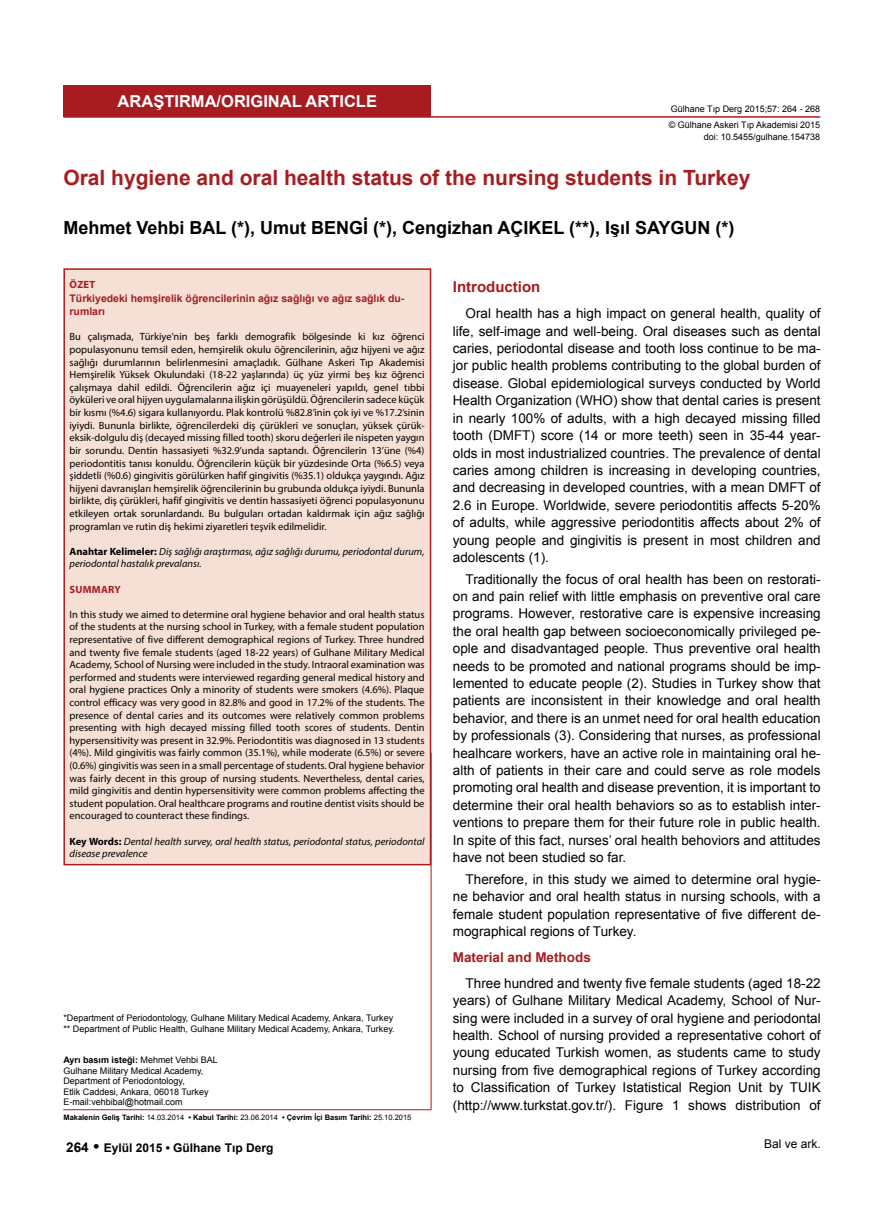
<style>
.page{position:relative;width:893px;height:1212px;background:#fff}
.page>*{position:absolute;margin:0;border:0;box-sizing:border-box;transform-origin:0 0}
.t1{font:700 21px "Arial";color:#a71c20}
.t2{font:700 18px "Arial";color:#000}
.t3{font:700 16.5px "Arial";color:#fff}
.t4{font:700 15px "Arial";color:#a71c20}
.t5{font:13.5px/17.4px "Arial";color:#000;text-align:justify}
.t6{font:700 13.5px "Arial";color:#a71c20}
.t7{font:700 12px "Arial";color:#000}
.t8{font:12px "Arial";color:#000}
.t9{font:10.5px/12.6px "Myriad Pro";color:#000;text-align:justify}
.t10{font:italic 10.5px/12.6px "Myriad Pro";color:#000}
.t11{font:700 10.5px/13.5px "Arial";color:#a71c20}
.t12{font:700 10.5px "Myriad Pro";letter-spacing:.02em;color:#a71c20}
.t13{font:9px/10.5px "Arial";color:#000}
.t14{font:700 7.5px "Arial";color:#000}
.s1{font-weight:700;font-style:normal}
.s2{font-weight:700}
.s3{font-weight:400}
.s4{font-size:13.5px}
.s5{font-size:16.5px}
</style>
<div class="page">
<div style="left:63px;top:268px;width:368px;height:597px;background:#f6e0d6;border:2px solid #a71c20"></div>
<div style="left:63px;top:85px;width:368px;height:32px;background:#a71c20"></div>
<hr style="left:63px;top:116px;width:757px;height:2px;background:#a71c20">
<hr style="left:63px;top:1109px;width:368px;height:1px;background:#a71c20">
<hr style="left:431px;top:753px;width:1px;height:357px;background:#a71c20">
<h3 class="t3" style="left:118px;top:90px;width:261px">ARAŞTIRMA/ORIGINAL ARTICLE</h3>
<p class="t13" style="left:669px;top:100px;width:153px;line-height:16.2px">Gülhane Tıp Derg 2015;57: 264 - 268 © Gülhane Askeri Tıp Akademisi 2015</p>
<p class="t13" style="left:704px;top:131px;width:118px">doi: 10.5455/gulhane.154738</p>
<h1 class="t1" style="left:63px;top:163px;width:688px">Oral hygiene and oral health status of the nursing students in Turkey</h1>
<h2 class="t2" style="left:63px;top:215px;width:673px">Mehmet Vehbi BAL (*), Umut BENGİ (*), Cengizhan AÇIKEL (**), Işıl SAYGUN (*)</h2>
<p class="t12" style="left:70px;top:278px;width:27px">ÖZET</p>
<p class="t11" style="left:70px;top:291px;width:336px">Türkiyedeki hemşirelik öğrencilerinin ağız sağlığı ve ağız sağlık du&shy;rumları</p>
<p class="t9" style="left:70px;top:330px;width:357px">Bu çalışmada, Türkiye'nin beş farklı demografik bölgesinde ki kız öğrenci populasyonunu temsil eden, hemşirelik okulu öğrencilerinin, ağız hijyeni ve ağız sağlığı durumlarının belirlenmesini amaçladık. Gülhane Askeri Tıp Akademisi Hemşirelik Yüksek Okulundaki (18-22 yaşlarında) üç yüz yirmi beş kız öğrenci çalışmaya dahil edildi. Öğrencilerin ağız içi muayeneleri yapıldı, genel tıbbi öyküleri ve oral hijyen uygulamalarına ilişkin görüşüldü. Öğrencilerin sadece küçük bir kısmı (%4.6) sigara kullanıyordu. Plak kontrolü %82.8’inin çok iyi ve %17.2’sinin iyiydi. Bununla birlikte, öğrencilerdeki diş çürükleri ve sonuçları, yüksek çürük&shy;eksik-dolgulu diş (decayed missing filled tooth) skoru değerleri ile nispeten yaygın bir sorundu. Dentin hassasiyeti %32.9’unda saptandı. Öğrencilerin 13’üne (%4) periodontitis tanısı konuldu. Öğrencilerin küçük bir yüzdesinde Orta (%6.5) veya şiddetli (%0.6) gingivitis görülürken hafif gingivitis (%35.1) oldukça yaygındı. Ağız hijyeni davranışları hemşirelik öğrencilerinin bu grubunda oldukça iyiydi. Bununla birlikte, diş çürükleri, hafif gingivitis ve dentin hassasiyeti öğrenci populasyonunu etkileyen ortak sorunlardandı. Bu bulguları ortadan kaldırmak için ağız sağlığı programları ve rutin diş hekimi ziyaretleri teşvik edilmelidir.</p>
<p class="t10" style="left:70px;top:545px;width:357px"><span class="s1">Anahtar Kelimeler:</span> Diş sağlığı araştırması, ağız sağlığı durumu, periodontal durum, periodontal hastalık prevalansı.</p>
<p class="t12" style="left:70px;top:582px;width:53px">SUMMARY</p>
<p class="t9" style="left:70px;top:608px;width:357px">In this study we aimed to determine oral hygiene behavior and oral health status of the students at the nursing school in Turkey, with a female student population representative of five different demographical regions of Turkey. Three hundred and twenty five female students (aged 18-22 years) of Gulhane Military Medical Academy, School of Nursing were included in the study. Intraoral examination was performed and students were interviewed regarding general medical history and oral hygiene practices Only a minority of students were smokers (4.6%). Plaque control efficacy was very good in 82.8% and good in 17.2% of the students. The presence of dental caries and its outcomes were relatively common problems presenting with high decayed missing filled tooth scores of students. Dentin hypersensitivity was present in 32.9%. Periodontitis was diagnosed in 13 students (4%). Mild gingivitis was fairly common (35.1%), while moderate (6.5%) or severe (0.6%) gingivitis was seen in a small percentage of students. Oral hygiene behavior was fairly decent in this group of nursing students. Nevertheless, dental caries, mild gingivitis and dentin hypersensitivity were common problems affecting the student population. Oral healthcare programs and routine dentist visits should be encouraged to counteract these findings.</p>
<p class="t10" style="left:70px;top:834px;width:357px"><span class="s1">Key Words:</span> Dental health survey, oral health status, periodontal status, periodontal disease prevalence</p>
<p class="t13" style="left:63px;top:1013px;width:333px">*Department of Periodontology, Gulhane Military Medical Academy, Ankara, Turkey ** Department of Public Health, Gulhane Military Medical Academy, Ankara, Turkey.</p>
<p class="t13" style="left:63px;top:1055px;width:156px"><span class="s2">Ayrı basım isteği:</span> Mehmet Vehbi BAL Gulhane Military Medical Academy, Department of Periodontology,<br>Etlik Caddesi, Ankara, 06018 Turkey E-mail:vehbibal@hotmail.com</p>
<p class="t14" style="left:63px;top:1112px;width:349px">Makalenin Geliş Tarihi: <span class="s3">14.03.2014</span> • Kabul Tarihi: <span class="s3">23.06.2014</span> • Çevrim İçi Basım Tarihi: <span class="s3">25.10.2015</span></p>
<p class="t7" style="left:66px;top:1139px;width:209px"><span class="s4">264</span> <span class="s5">•</span> Eylül 2015 • Gülhane Tıp Derg</p>
<h3 class="t4" style="left:453px;top:276px;width:89px">Introduction</h3>
<p class="t5" style="left:453px;top:305px;width:369px;text-indent:13px">Oral health has a high impact on general health, quality of life, self-image and well-being. Oral diseases such as dental caries, periodontal disease and tooth loss continue to be ma&shy;jor public health problems contributing to the global burden of disease. Global epidemiological surveys conducted by World Health Organization (WHO) show that dental caries is present in nearly 100% of adults, with a high decayed missing filled tooth (DMFT) score (14 or more teeth) seen in 35-44 year&shy;olds in most industrialized countries. The prevalence of dental caries among children is increasing in developing countries, and decreasing in developed countries, with a mean DMFT of 2.6 in Europe. Worldwide, severe periodontitis affects 5-20% of adults, while aggressive periodontitis affects about 2% of young people and gingivitis is present in most children and adolescents (1).</p>
<p class="t5" style="left:453px;top:570px;width:369px;text-indent:13px">Traditionally the focus of oral health has been on restorati&shy;on and pain relief with little emphasis on preventive oral care programs. However, restorative care is expensive increasing the oral health gap between socioeconomically privileged pe&shy;ople and disadvantaged people. Thus preventive oral health needs to be promoted and national programs should be imp&shy;lemented to educate people (2). Studies in Turkey show that patients are inconsistent in their knowledge and oral health behavior, and there is an unmet need for oral health education by professionals (3). Considering that nurses, as professional healhcare workers, have an active role in maintaining oral he&shy;alth of patients in their care and could serve as role models promoting oral health and disease prevention, it is important to determine their oral health behaviors so as to establish inter&shy;ventions to prepare them for their future role in public health.<br>In spite of this fact, nurses’ oral health behoviors and attitudes have not been studied so far.</p>
<p class="t5" style="left:453px;top:870px;width:369px;text-indent:13px">Therefore, in this study we aimed to determine oral hygie&shy;ne behavior and oral health status in nursing schools, with a female student population representative of five different de&shy;mographical regions of Turkey.</p>
<p class="t6" style="left:453px;top:947px;width:140px">Material and Methods</p>
<p class="t5" style="left:453px;top:974px;width:369px;text-indent:13px">Three hundred and twenty five female students (aged 18-22 years) of Gulhane Military Medical Academy, School of Nur&shy;sing were included in a survey of oral hygiene and periodontal health. School of nursing provided a representative cohort of young educated Turkish women, as students came to study nursing from five demographical regions of Turkey according to Classification of Turkey Istatistical Region Unit by TUIK (http://www.turkstat.gov.tr/). Figure 1 shows distribution of</p>
<p class="t8" style="left:764px;top:1136px;width:58px">Bal ve ark.</p>
</div>
